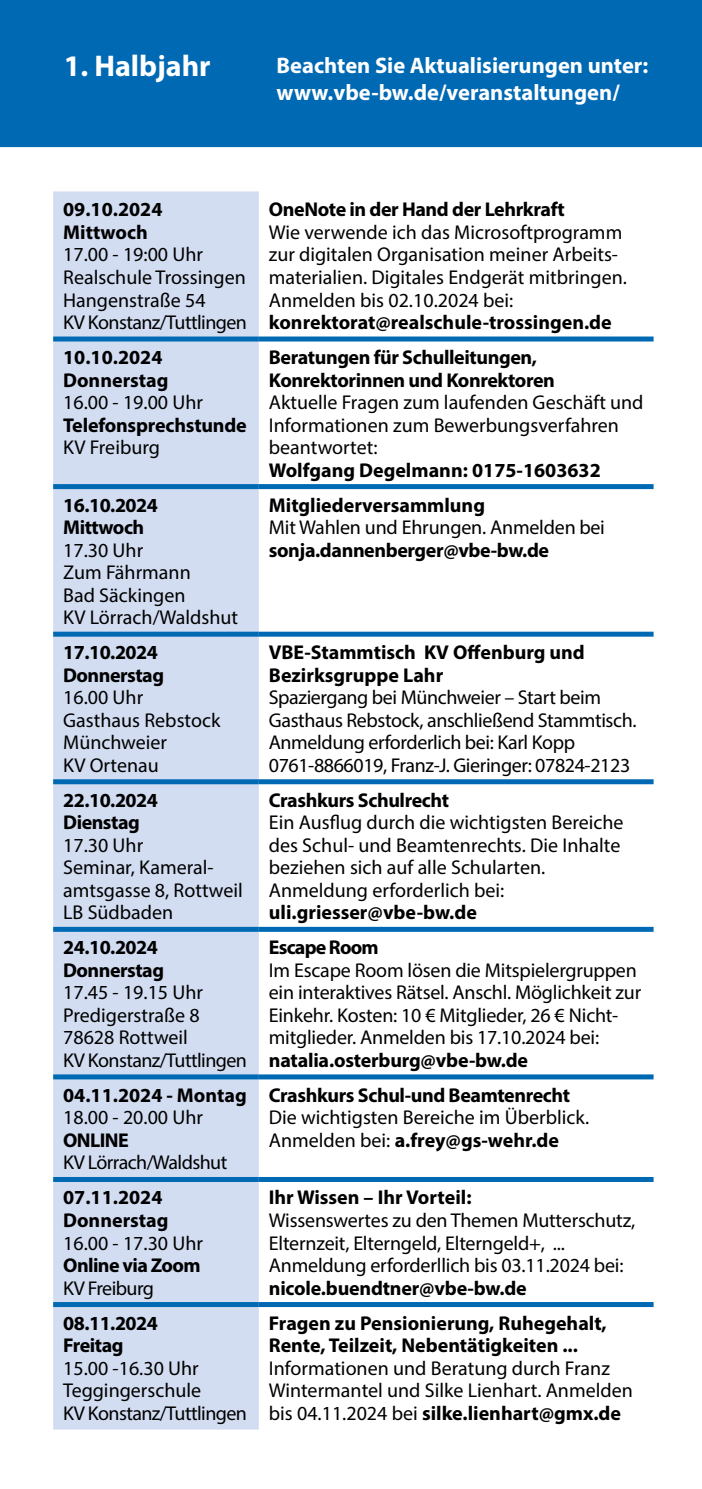
<style>
.page{position:relative;width:702px;height:1489px;background:#fff}
.page>*{position:absolute;margin:0;border:0;box-sizing:border-box;transform-origin:0 0}
.t1{font:700 30px "Myriad Pro";color:#fff}
.t2{font:700 22.5px/27px "Myriad Pro";color:#fff}
.t3{font:20px/22.5px "Myriad Pro";color:#000}
.t4{font:700 20px/22.5px "Myriad Pro";letter-spacing:-.01em;color:#000}
.t5{font:20px/22.5px "Myriad Pro";letter-spacing:-.02em;color:#000}
.t6{font:20px "Myriad Pro";letter-spacing:-.03em;color:#000}
.t7{font:700 20px "Myriad Pro";letter-spacing:-.03em;color:#000}
.t8{font:700 20px "Myriad Pro";letter-spacing:-.04em;color:#000}
.s1{font-weight:700}
</style>
<div class="page">
<div style="left:0;top:0;width:702px;height:147px;background:#0069b4"></div>
<div style="left:53px;top:191px;width:206px;height:1238px;background:#d3ddf2"></div>
<div style="left:53px;top:336px;width:206px;height:5px;background:#0069b4"></div>
<div style="left:259px;top:336px;width:394px;height:5px;background:#0069b4"></div>
<div style="left:53px;top:484px;width:206px;height:5px;background:#0069b4"></div>
<div style="left:259px;top:484px;width:394px;height:5px;background:#0069b4"></div>
<div style="left:53px;top:631px;width:206px;height:5px;background:#0069b4"></div>
<div style="left:259px;top:631px;width:394px;height:5px;background:#0069b4"></div>
<div style="left:53px;top:779px;width:206px;height:5px;background:#0069b4"></div>
<div style="left:259px;top:779px;width:394px;height:5px;background:#0069b4"></div>
<div style="left:53px;top:926px;width:206px;height:5px;background:#0069b4"></div>
<div style="left:259px;top:926px;width:394px;height:5px;background:#0069b4"></div>
<div style="left:53px;top:1074px;width:206px;height:5px;background:#0069b4"></div>
<div style="left:259px;top:1074px;width:394px;height:5px;background:#0069b4"></div>
<div style="left:53px;top:1176px;width:206px;height:5px;background:#0069b4"></div>
<div style="left:259px;top:1176px;width:394px;height:5px;background:#0069b4"></div>
<div style="left:53px;top:1301px;width:206px;height:5px;background:#0069b4"></div>
<div style="left:259px;top:1301px;width:394px;height:5px;background:#0069b4"></div>
<h1 class="t1" style="left:64px;top:46px;width:148px">1. Halbjahr</h1>
<p class="t2" style="left:276px;top:51px;width:373px">Beachten Sie Aktualisierungen unter: www.vbe-bw.de/veranstaltungen/</p>
<p class="t4" style="left:63px;top:198px;width:101px">09.10.2024<br>Mittwoch</p>
<p class="t3" style="left:63px;top:243px;width:185px">17.00 - 19:00 Uhr<br>Realschule Trossingen<br>Hangenstraße 54<br>KV Konstanz/Tuttlingen</p>
<p class="t4" style="left:63px;top:345px;width:107px">10.10.2024<br>Donnerstag</p>
<p class="t3" style="left:63px;top:391px;width:141px">16.00 - 19.00 Uhr</p>
<p class="t4" style="left:63px;top:413px;width:185px">Telefonsprechstunde</p>
<p class="t3" style="left:63px;top:436px;width:98px">KV Freiburg</p>
<p class="t4" style="left:63px;top:493px;width:96px">16.10.2024<br>Mittwoch</p>
<p class="t3" style="left:63px;top:538px;width:176px">17.30 Uhr<br>Zum Fährmann<br>Bad Säckingen<br>KV Lörrach/Waldshut</p>
<p class="t4" style="left:63px;top:640px;width:102px">17.10.2024<br>Donnerstag</p>
<p class="t3" style="left:63px;top:686px;width:159px">16.00 Uhr<br>Gasthaus Rebstock<br>Münchweier<br>KV Ortenau</p>
<p class="t4" style="left:63px;top:788px;width:96px">22.10.2024<br>Dienstag</p>
<p class="t3" style="left:63px;top:833px;width:181px">17.30 Uhr<br>Seminar, Kameral&shy;amtsgasse 8, Rottweil<br>LB Südbaden</p>
<p class="t4" style="left:63px;top:935px;width:102px">24.10.2024<br>Donnerstag</p>
<p class="t3" style="left:63px;top:981px;width:185px">17.45 - 19.15 Uhr<br>Predigerstraße 8<br>78628 Rottweil<br>KV Konstanz/Tuttlingen</p>
<p class="t4" style="left:63px;top:1083px;width:185px">04.11.2024 - Montag</p>
<p class="t3" style="left:63px;top:1106px;width:141px">18.00 - 20.00 Uhr</p>
<p class="t4" style="left:63px;top:1128px;width:67px">ONLINE</p>
<p class="t6" style="left:63px;top:1150px;width:166px">KV Lörrach/Waldshut</p>
<p class="t4" style="left:63px;top:1185px;width:107px">07.11.2024<br>Donnerstag</p>
<p class="t3" style="left:63px;top:1231px;width:141px">16.00 - 17.30 Uhr</p>
<p class="t7" style="left:63px;top:1252px;width:139px">Online via Zoom</p>
<p class="t6" style="left:63px;top:1275px;width:92px">KV Freiburg</p>
<p class="t4" style="left:63px;top:1310px;width:96px">08.11.2024<br>Freitag</p>
<p class="t3" style="left:63px;top:1356px;width:185px">15.00 -16.30 Uhr<br>Teggingerschule<br>KV Konstanz/Tuttlingen</p>
<p class="t4" style="left:269px;top:198px;width:297px">OneNote in der Hand der Lehrkraft</p>
<p class="t3" style="left:269px;top:221px;width:359px">Wie verwende ich das Microsoftprogramm zur digitalen Organisation meiner Arbeits&shy;materialien. Digitales Endgerät mitbringen.<br>Anmelden bis 02.10.2024 bei:</p>
<p class="t4" style="left:269px;top:310px;width:344px">konrektorat@realschule-trossingen.de</p>
<p class="t4" style="left:269px;top:345px;width:287px">Beratungen für Schulleitungen,<br>Konrektorinnen und Konrektoren</p>
<p class="t3" style="left:269px;top:391px;width:376px">Aktuelle Fragen zum laufenden Geschäft und<br>Informationen zum Bewerbungsverfahren beantwortet:</p>
<p class="t4" style="left:269px;top:458px;width:333px">Wolfgang Degelmann: 0175-1603632</p>
<p class="t4" style="left:269px;top:493px;width:218px">Mitgliederversammlung</p>
<p class="t3" style="left:269px;top:516px;width:337px">Mit Wahlen und Ehrungen. Anmelden bei</p>
<p class="t4" style="left:269px;top:538px;width:282px">sonja.dannenberger@vbe-bw.de</p>
<p class="t4" style="left:269px;top:640px;width:317px">VBE-Stammtisch KV Offenburg und<br>Bezirksgruppe Lahr</p>
<p class="t5" style="left:269px;top:686px;width:369px">Spaziergang bei Münchweier – Start beim Gasthaus Rebstock, anschließend Stammtisch.<br>Anmeldung erforderlich bei: Karl Kopp 0761-8866019, Franz-J. Gieringer: 07824-2123</p>
<p class="t4" style="left:269px;top:788px;width:182px">Crashkurs Schulrecht</p>
<p class="t3" style="left:269px;top:811px;width:356px">Ein Ausflug durch die wichtigsten Bereiche des Schul- und Beamtenrechts. Die Inhalte beziehen sich auf alle Schularten.<br>Anmeldung erforderlich bei:</p>
<p class="t4" style="left:269px;top:900px;width:209px">uli.griesser@vbe-bw.de</p>
<p class="t8" style="left:269px;top:934px;width:111px">Escape Room</p>
<p class="t3" style="left:269px;top:958px;width:374px">Im Escape Room lösen die Mitspielergruppen ein interaktives Rätsel. Anschl. Möglichkeit zur Einkehr. Kosten: 10 € Mitglieder, 26 € Nicht&shy;mitglieder. Anmelden bis 17.10.2024 bei:</p>
<p class="t4" style="left:269px;top:1048px;width:261px">natalia.osterburg@vbe-bw.de</p>
<p class="t4" style="left:269px;top:1083px;width:303px">Crashkurs Schul-und Beamtenrecht</p>
<p class="t3" style="left:269px;top:1106px;width:322px">Die wichtigsten Bereiche im Überblick.<br>Anmelden bei: <span class="s1">a.frey@gs-wehr.de</span></p>
<p class="t4" style="left:269px;top:1185px;width:204px">Ihr Wissen – Ihr Vorteil:</p>
<p class="t3" style="left:269px;top:1208px;width:368px">Wissenswertes zu den Themen Mutterschutz,<br>Elternzeit, Elterngeld, Elterngeld+, ...<br>Anmeldung erforderllich bis 03.11.2024 bei:</p>
<p class="t4" style="left:269px;top:1275px;width:259px">nicole.buendtner@vbe-bw.de</p>
<p class="t4" style="left:269px;top:1310px;width:339px">Fragen zu Pensionierung, Ruhegehalt,<br>Rente, Teilzeit, Nebentätigkeiten ...</p>
<p class="t3" style="left:269px;top:1356px;width:365px">Informationen und Beratung durch Franz<br>Wintermantel und Silke Lienhart. Anmelden bis 04.11.2024 bei <span class="s1">silke.lienhart@gmx.de</span></p>
</div>
